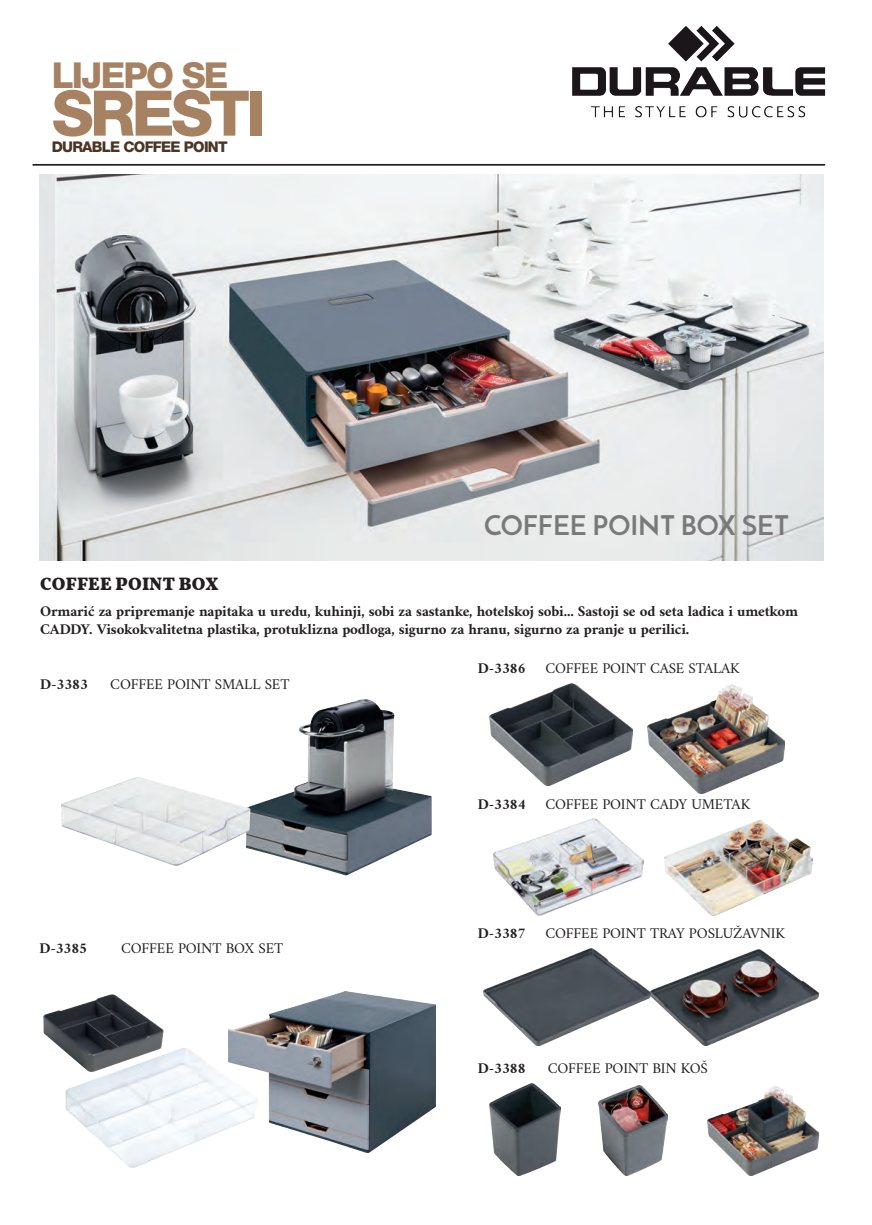
<style>
.page{position:relative;width:872px;height:1225px;background:#fff}
.page>*{position:absolute;margin:0;border:0;box-sizing:border-box;transform-origin:0 0}
.t1{font:800 62.85px "Helvetica Neue LT Pro";letter-spacing:-.06em;color:#a68162}
.t2{font:800 35.85px "Helvetica Neue LT Pro";letter-spacing:-.05em;color:#a68162}
.t3{font:700 27px "Josefin Sans";color:#7a797a}
.t4{font:900 18px "Vollkorn";letter-spacing:.01em;color:#231f20}
.t5{font:700 15px/18px "Amiri";letter-spacing:-.01em;color:#231f20}
.t6{font:15px "Amiri";letter-spacing:-.01em;color:#231f20}
.t7{font:800 14.7px "Helvetica Neue LT Pro";letter-spacing:-.05em;color:#4d3324}
</style>
<div class="page">
<img style="left:32px;top:26px;width:794px;height:149px">
<img style="left:40px;top:175px;width:783px;height:386px">
<img style="left:250px;top:699px;width:182px;height:176px">
<img style="left:258px;top:991px;width:178px;height:161px">
<img style="left:43px;top:994px;width:215px;height:174px">
<img style="left:490px;top:683px;width:143px;height:102px">
<img style="left:648px;top:684px;width:136px;height:110px">
<img style="left:483px;top:949px;width:335px;height:97px">
<img style="left:598px;top:1085px;width:70px;height:90px">
<img style="left:490px;top:1083px;width:70px;height:92px">
<img style="left:665px;top:821px;width:147px;height:94px">
<img style="left:493px;top:819px;width:151px;height:96px">
<img style="left:707px;top:1086px;width:111px;height:90px">
<img style="left:61px;top:777px;width:189px;height:88px">
<h2 class="t2" style="left:52px;top:54px;width:178px">LIJEPO SE</h2>
<h1 class="t1" style="left:52px;top:76px;width:216px">SRESTI</h1>
<p class="t7" style="left:52px;top:138px;width:177px">DURABLE COFFEE POINT</p>
<p class="t4" style="left:40px;top:570px;width:180px">COFFEE POINT BOX</p>
<h3 class="t3" style="left:484px;top:508px;width:307px">COFFEE POINT BOX SET</h3>
<p class="t5" style="left:40px;top:602px;width:759px">Ormarić za pripremanje napitaka u uredu, kuhinji, sobi za sastanke, hotelskoj sobi... Sastoji se od seta ladica i umetkom<br>CADDY. Visokokvalitetna plastika, protuklizna podloga, sigurno za hranu, sigurno za pranje u perilici.</p>
<p class="t5" style="left:40px;top:675px;width:49px">D-3383</p>
<p class="t6" style="left:110px;top:675px;width:181px">COFFEE POINT SMALL SET</p>
<p class="t5" style="left:39px;top:938px;width:49px">D-3385</p>
<p class="t6" style="left:121px;top:939px;width:164px">COFFEE POINT BOX SET</p>
<p class="t5" style="left:478px;top:658px;width:49px">D-3386</p>
<p class="t6" style="left:545px;top:658px;width:196px">COFFEE POINT CASE STALAK</p>
<p class="t5" style="left:478px;top:794px;width:49px">D-3384</p>
<p class="t6" style="left:545px;top:795px;width:206px">COFFEE POINT CADY UMETAK</p>
<p class="t5" style="left:478px;top:924px;width:49px">D-3387</p>
<p class="t6" style="left:545px;top:924px;width:241px">COFFEE POINT TRAY POSLUŽAVNIK</p>
<p class="t5" style="left:478px;top:1059px;width:49px">D-3388</p>
<p class="t6" style="left:548px;top:1059px;width:161px">COFFEE POINT BIN KOŠ</p>
</div>
